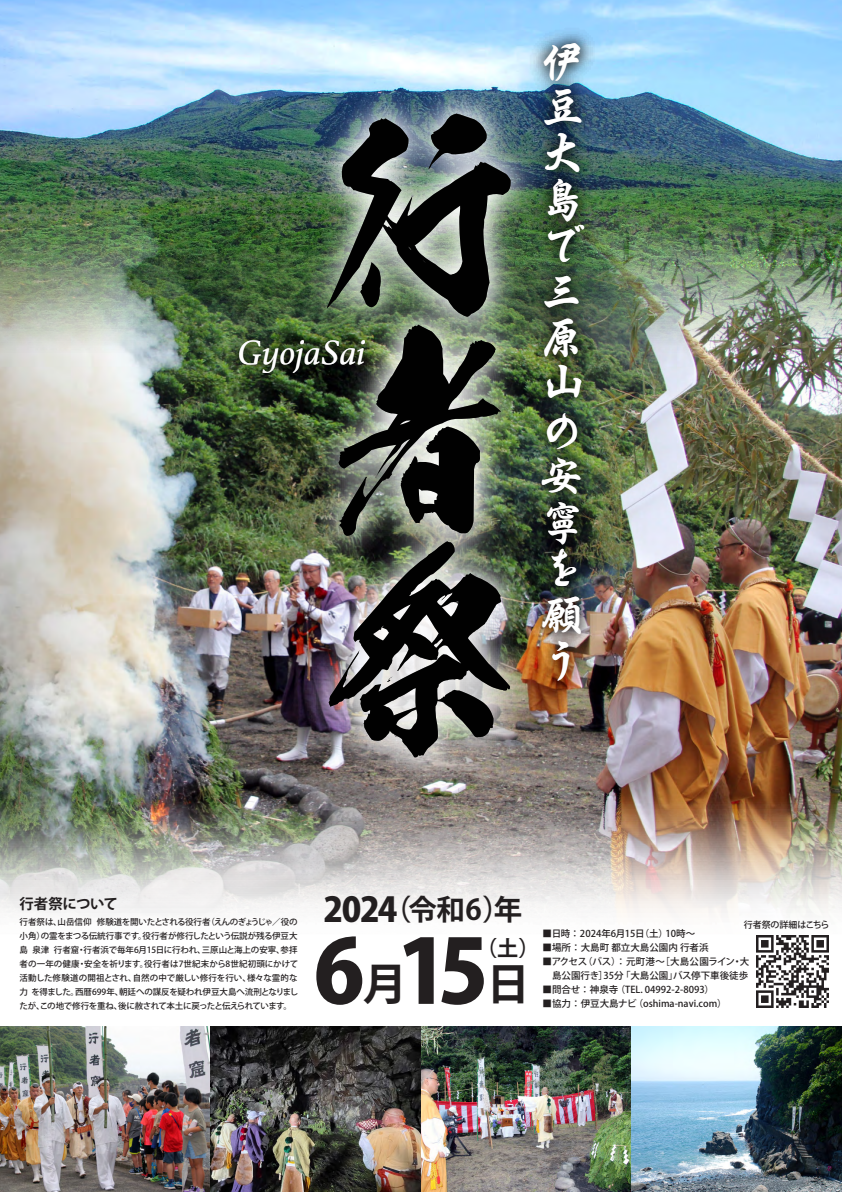
<style>
.page{position:relative;width:842px;height:1192px;background:#fff}
.page>*{position:absolute;margin:0;border:0;box-sizing:border-box;transform-origin:0 0}
.t1{font:218.15px/218.2px "Ryuujin Otf";color:#010101;text-align:justify;scale:.85 1}
.t2{font:800 87.7px "Koz Go Pro";color:#231f20}
.t3{font:700 46.15px/46.1px "Iwa Gyo Pro";color:#fff}
.t4{font:700 43.95px "Koz Go Pro";color:#231f20}
.t5{font:italic 36px "Athelas";color:#fff}
.t6{font:700 28.55px "Koz Go Pro";color:#231f20}
.t7{font:700 21.15px "Koz Go Pro";color:#231f20}
.t8{font:700 14.4px "Koz Go Pro";letter-spacing:-.02em;color:#231f20}
.t9{font:500 9.5px/14px "Koz Go Pro";color:#231f20}
.t10{font:500 9px "Koz Go Pro";letter-spacing:-.01em;color:#231f20}
.t11{font:500 8.5px/14px "Koz Go Pro";letter-spacing:-.055em;color:#231f20;text-align:justify}
.s1{font-weight:800;font-size:33.85px}
</style>
<div class="page">
<img style="left:0;top:64px;width:842px;height:887px">
<img style="left:518px;top:16px;width:89px;height:689px">
<img style="left:285px;top:58px;width:272px;height:742px">
<img style="left:757px;top:936px;width:72px;height:72px">
<img style="left:0;top:1026px;width:842px;height:166px">
<img style="left:217px;top:313px;width:178px;height:87px">
<h1 class="t1" style="left:329px;top:106px;width:217px">行者祭</h1>
<h3 class="t5" style="left:238px;top:324px;width:129px">GyojaSai</h3>
<h3 class="t3" style="left:539px;top:35px;width:46px">伊豆大島で三原山の安寧を願う</h3>
<h3 class="t6" style="left:323px;top:891px;width:200px"><span class="s1">2024</span>（令和6）年</h3>
<h3 class="t7" style="left:476px;top:935px;width:65px">（土）</h3>
<h3 class="t8" style="left:20px;top:894px;width:100px">行者祭について</h3>
<p class="t11" style="left:20px;top:915px;width:280px">行者祭は、山岳信仰 修験道を開いたとされる役行者（えんのぎょうじゃ／役の小角）の霊をまつる伝統行事です。役行者が修行したという伝説が残る伊豆大島 泉津 行者窟・行者浜で毎年6月15日に行われ、三原山と海上の安寧、参拝者の一年の健康・安全を祈ります。役行者は7世紀末から8世紀初頭にかけて活動した修験道の開祖とされ、自然の中で厳しい修行を行い、様々な霊的な力 を得ました。西暦699年、朝廷への謀反を疑われ伊豆大島へ流刑となりましたが、この地で修行を重ね、後に赦されて本土に戻ったと伝えられています。</p>
<p class="t9" style="left:542px;top:927px;width:154px">■日時：2024年6月15日（土）10時～</p>
<p class="t10" style="left:744px;top:918px;width:87px">行者祭の詳細はこちら</p>
<h2 class="t2" style="left:314px;top:914px;width:177px">6 15</h2>
<p class="t9" style="left:542px;top:941px;width:167px">■場所：大島町 都立大島公園内 行者浜</p>
<p class="t9" style="left:542px;top:955px;width:208px">■アクセス（バス）：元町港～［大島公園ライン・大　島公園行き］35分 「大島公園」バス停下車後徒歩</p>
<p class="t9" style="left:542px;top:983px;width:173px">■問合せ：神泉寺 （TEL. 04992-2-8093）</p>
<p class="t9" style="left:542px;top:997px;width:185px">■協力：伊豆大島ナビ （oshima-navi.com）</p>
<h3 class="t4" style="left:363px;top:956px;width:45px">月</h3>
<h3 class="t4" style="left:486px;top:956px;width:45px">日</h3>
</div>
